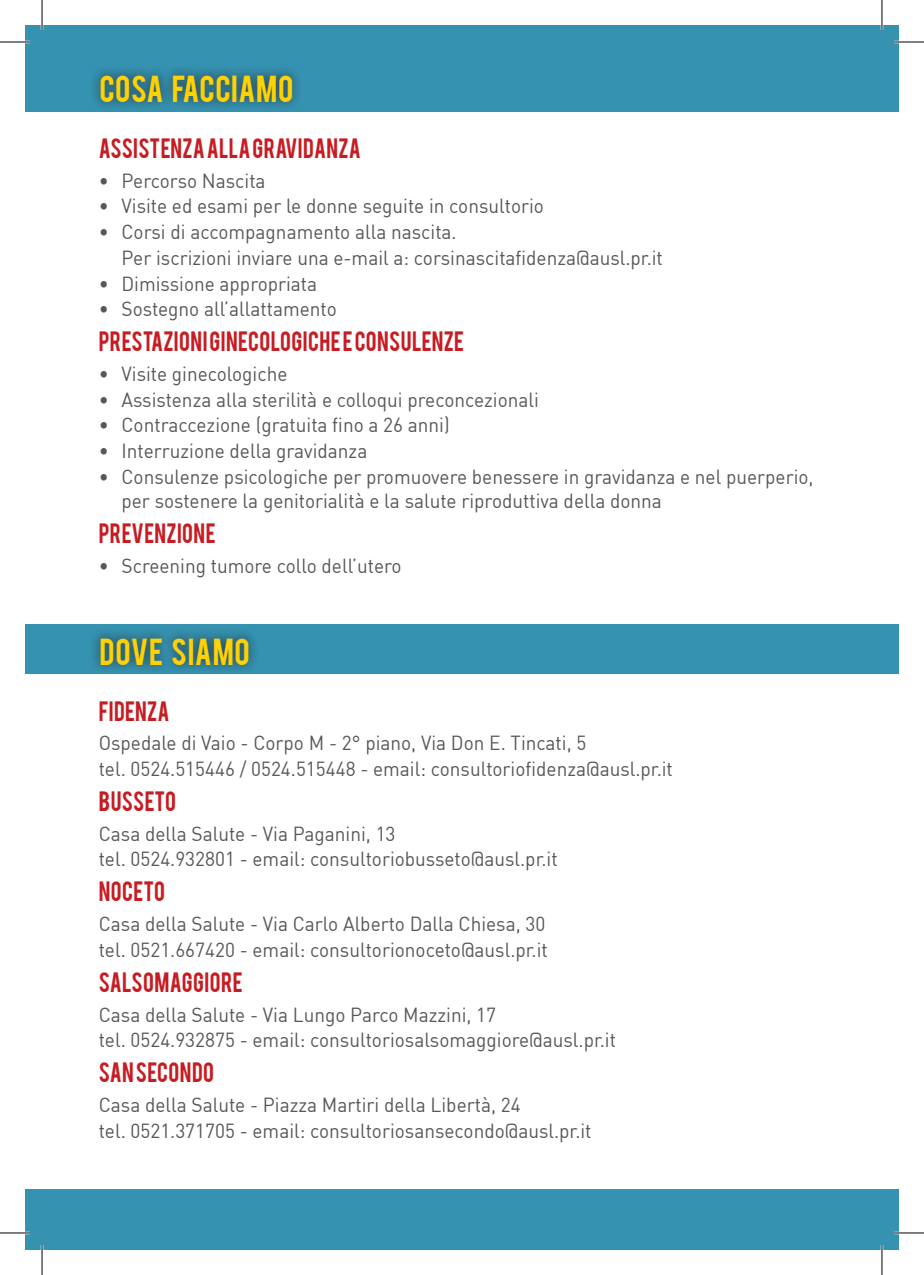
<style>
.page{position:relative;width:924px;height:1275px;background:#fff}
.page>*{position:absolute;margin:0;border:0;box-sizing:border-box;transform-origin:0 0}
.t1{font:29.6px "Bebas";letter-spacing:.02em;color:#fed105}
.TITOLI{font:22px "Bebas";letter-spacing:.02em;color:#c61c22;scale:.95 1}
.TESTO{font:20px/24px "DIN";color:#57585a;scale:.95 1}
</style>
<div class="page">
<div style="left:25px;top:624px;width:873px;height:49px;background:#3592b1"></div>
<div style="left:90px;top:627px;width:169px;height:48px;background:#231f20;opacity:.75"></div>
<div style="left:25px;top:25px;width:873px;height:86px;background:#3592b1"></div>
<div style="left:90px;top:64px;width:212px;height:49px;background:#231f20;opacity:.75"></div>
<div style="left:25px;top:1189px;width:873px;height:61px;background:#3592b1"></div>
<hr style="left:0;top:41px;width:30px;height:2px;background:#fff">
<hr style="left:893px;top:41px;width:30px;height:2px;background:#fff">
<hr style="left:0;top:1231px;width:30px;height:3px;background:#fff">
<hr style="left:893px;top:1231px;width:30px;height:3px;background:#fff">
<hr style="left:41px;top:0;width:2px;height:30px;background:#fff">
<hr style="left:41px;top:1245px;width:2px;height:30px;background:#fff">
<hr style="left:880px;top:0;width:2px;height:30px;background:#fff">
<hr style="left:880px;top:1245px;width:2px;height:30px;background:#fff">
<hr style="left:0;top:42px;width:30px;height:1px;background:#000">
<hr style="left:893px;top:42px;width:30px;height:1px;background:#000">
<hr style="left:0;top:1232px;width:30px;height:1px;background:#000">
<hr style="left:893px;top:1232px;width:30px;height:1px;background:#000">
<hr style="left:42px;top:0;width:1px;height:30px;background:#000">
<hr style="left:42px;top:1245px;width:1px;height:30px;background:#000">
<hr style="left:881px;top:0;width:1px;height:30px;background:#000">
<hr style="left:881px;top:1245px;width:1px;height:30px;background:#000">
<p class="t1" style="left:99px;top:67px;width:195px">COSA FACCIAMO</p>
<p class="TITOLI" style="left:99px;top:132px;width:277px">ASSISTENZA ALLA GRAVIDANZA</p>
<p class="TESTO" style="left:99px;top:168px;width:177px">• Percorso Nascita</p>
<p class="TESTO" style="left:99px;top:194px;width:470px">• Visite ed esami per le donne seguite in consultorio</p>
<p class="TESTO" style="left:99px;top:219px;width:378px">• Corsi di accompagnamento alla nascita.</p>
<p class="TESTO" style="left:121px;top:245px;width:571px">Per iscrizioni inviare una e-mail a: corsinascitafidenza@ausl.pr.it</p>
<p class="TESTO" style="left:99px;top:271px;width:231px">• Dimissione appropriata</p>
<p class="TESTO" style="left:99px;top:297px;width:252px">• Sostegno all’allattamento</p>
<p class="TITOLI" style="left:99px;top:325px;width:386px">PRESTAZIONI GINECOLOGICHE E CONSULENZE</p>
<p class="TESTO" style="left:99px;top:361px;width:200px">• Visite ginecologiche</p>
<p class="TESTO" style="left:99px;top:387px;width:464px">• Assistenza alla sterilità e colloqui preconcezionali</p>
<p class="TESTO" style="left:99px;top:413px;width:371px">• Contraccezione (gratuita fino a 26 anni)</p>
<p class="TESTO" style="left:99px;top:438px;width:284px">• Interruzione della gravidanza</p>
<p class="TESTO" style="left:121px;top:464px;width:729px;text-indent:-23px">• Consulenze psicologiche per promuovere benessere in gravidanza e nel puerperio, per sostenere la genitorialità e la salute riproduttiva della donna</p>
<p class="TITOLI" style="left:99px;top:517px;width:125px">PREVENZIONE</p>
<p class="TESTO" style="left:99px;top:553px;width:320px">• Screening tumore collo dell’utero</p>
<p class="t1" style="left:99px;top:630px;width:152px">DOVE SIAMO</p>
<p class="TITOLI" style="left:99px;top:695px;width:76px">FIDENZA</p>
<p class="TESTO" style="left:99px;top:730px;width:514px">Ospedale di Vaio - Corpo M - 2° piano, Via Don E. Tincati, 5</p>
<p class="TESTO" style="left:99px;top:756px;width:605px">tel. 0524.515446 / 0524.515448 - email: consultoriofidenza@ausl.pr.it</p>
<p class="TITOLI" style="left:99px;top:785px;width:83px">BUSSETO</p>
<p class="TESTO" style="left:99px;top:821px;width:314px">Casa della Salute - Via Paganini, 13</p>
<p class="TESTO" style="left:99px;top:847px;width:484px">tel. 0524.932801 - email: consultoriobusseto@ausl.pr.it</p>
<p class="TITOLI" style="left:99px;top:875px;width:71px">NOCETO</p>
<p class="TESTO" style="left:99px;top:911px;width:471px">Casa della Salute - Via Carlo Alberto Dalla Chiesa, 30</p>
<p class="TESTO" style="left:99px;top:937px;width:474px">tel. 0521.667420 - email: consultorionoceto@ausl.pr.it</p>
<p class="TITOLI" style="left:99px;top:966px;width:153px">SALSOMAGGIORE</p>
<p class="TESTO" style="left:99px;top:1002px;width:419px">Casa della Salute - Via Lungo Parco Mazzini, 17</p>
<p class="TESTO" style="left:99px;top:1027px;width:545px">tel. 0524.932875 - email: consultoriosalsomaggiore@ausl.pr.it</p>
<p class="TITOLI" style="left:99px;top:1056px;width:123px">SAN SECONDO</p>
<p class="TESTO" style="left:99px;top:1092px;width:445px">Casa della Salute - Piazza Martiri della Libertà, 24</p>
<p class="TESTO" style="left:99px;top:1118px;width:520px">tel. 0521.371705 - email: consultoriosansecondo@ausl.pr.it</p>
</div>
